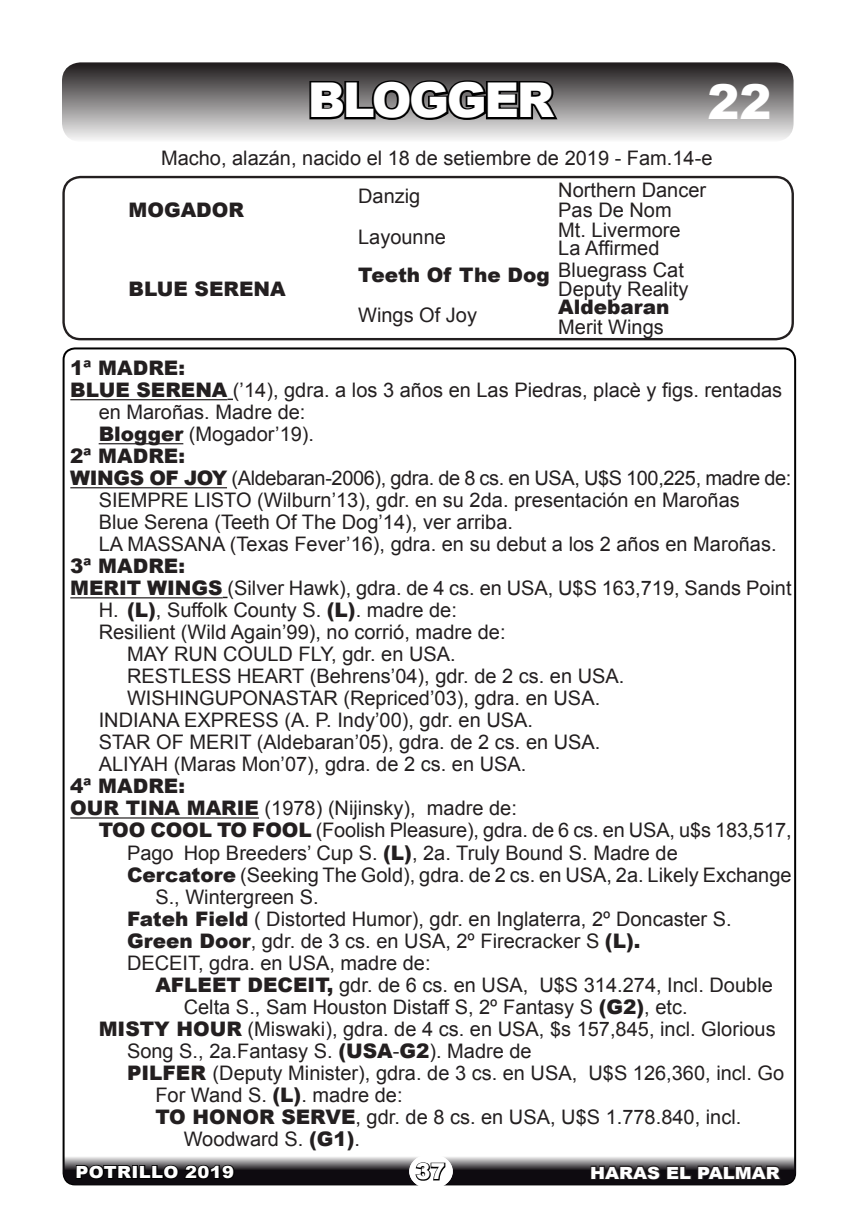
<style>
.page{position:relative;width:862px;height:1231px;background:#fff}
.page>*{position:absolute;margin:0;border:0;box-sizing:border-box;transform-origin:0 0}
.t1{font:900 48px "Arial";letter-spacing:-.05em;color:#fff}
.t2{font:900 22px "Arial";color:#fff}
.t3{font:20px "Arial";color:#231f20}
.t4{font:900 20px "Arial";color:#231f20}
.t5{font:20px "Arial";letter-spacing:-.02em;color:#231f20}
.t6{font:900 16.8px "Arial";color:#fff;scale:1.08 1}
.t7{font:900 16.8px "Arial";letter-spacing:.02em;color:#fff;scale:1.08 1}
.s1{font-weight:900}
</style>
<div class="page">
<div style="left:62px;top:176px;width:732px;height:164px;border:2px solid #231f20;border-radius:17px"></div>
<div style="left:63px;top:64px;width:729px;height:76px;background:linear-gradient(to bottom,#211d1e,#f0f0f0);border-radius:17px"></div>
<div style="left:62px;top:62px;width:731px;height:80px;border:3px solid #231f20;border-radius:17px"></div>
<svg style="left:63px;top:1155px;width:733px;height:29px;background:#575558"></svg>
<svg style="left:783px;top:1155px;width:13px;height:15px"></svg>
<svg style="left:63px;top:1155px;width:19px;height:15px"></svg>
<div style="left:409px;top:1153px;width:44px;height:35px;background:#fff;border-radius:50%"></div>
<svg style="left:415px;top:1162px;width:31px;height:19px"></svg>
<svg style="left:589px;top:1155px;width:194px;height:26px;background:#5d5a5c"></svg>
<svg style="left:75px;top:1162px;width:161px;height:18px;background:#211f22"></svg>
<svg style="left:307px;top:78px;width:254px;height:45px;background:#4a494a"></svg>
<hr style="left:70px;top:399px;width:157px;height:1px;background:#231f20">
<svg style="left:227px;top:398px;width:6px;height:2px"></svg>
<hr style="left:99px;top:443px;width:84px;height:1px;background:#231f20">
<hr style="left:70px;top:487px;width:157px;height:1px;background:#231f20">
<hr style="left:70px;top:597px;width:153px;height:1px;background:#231f20">
<hr style="left:70px;top:817px;width:189px;height:1px;background:#231f20">
<h1 class="t1" style="left:308px;top:65px;width:248px">BLOGGER</h1>
<p class="t3" style="left:161px;top:144px;width:553px">Macho, alazán, nacido el 18 de setiembre de 2019 - Fam.14-e</p>
<h1 class="t1" style="left:707px;top:67px;width:66px">22</h1>
<p class="t4" style="left:128px;top:195px;width:117px">MOGADOR</p>
<p class="t4" style="left:128px;top:274px;width:159px">BLUE SERENA</p>
<p class="t3" style="left:358px;top:182px;width:64px">Danzig</p>
<p class="t3" style="left:358px;top:224px;width:89px">Layounne</p>
<p class="t4" style="left:358px;top:260px;width:193px">Teeth Of The Dog</p>
<p class="t3" style="left:358px;top:302px;width:120px">Wings Of Joy</p>
<p class="t3" style="left:558px;top:177px;width:149px">Northern Dancer</p>
<p class="t3" style="left:558px;top:197px;width:115px">Pas De Nom</p>
<p class="t3" style="left:558px;top:217px;width:124px">Mt. Livermore</p>
<p class="t3" style="left:558px;top:235px;width:103px">La Affirmed</p>
<p class="t3" style="left:558px;top:256px;width:127px">Bluegrass Cat</p>
<p class="t3" style="left:558px;top:275px;width:132px">Deputy Reality</p>
<p class="t4" style="left:558px;top:293px;width:113px">Aldebaran</p>
<p class="t3" style="left:558px;top:313px;width:107px">Merit Wings</p>
<p class="t4" style="left:70px;top:353px;width:116px">1ª MADRE:</p>
<p class="t3" style="left:70px;top:377px;width:713px"><span class="s1">BLUE SERENA</span> (’14), gdra. a los 3 años en Las Piedras, placè y figs. rentadas</p>
<p class="t3" style="left:99px;top:399px;width:208px">en Maroñas. Madre de:</p>
<p class="t3" style="left:99px;top:421px;width:217px"><span class="s1">Blogger</span> (Mogador’19).</p>
<p class="t4" style="left:70px;top:441px;width:116px">2ª MADRE:</p>
<p class="t5" style="left:70px;top:465px;width:722px"><span class="s1">WINGS OF JOY</span> (Aldebaran-2006), gdra. de 8 cs. en USA, U$S 100,225, madre de:</p>
<p class="t3" style="left:99px;top:487px;width:643px">SIEMPRE LISTO (Wilburn’13), gdr. en su 2da. presentación en Maroñas</p>
<p class="t3" style="left:99px;top:509px;width:416px">Blue Serena (Teeth Of The Dog’14), ver arriba.</p>
<p class="t3" style="left:99px;top:531px;width:679px">LA MASSANA (Texas Fever’16), gdra. en su debut a los 2 años en Maroñas.</p>
<p class="t4" style="left:70px;top:551px;width:116px">3ª MADRE:</p>
<p class="t3" style="left:70px;top:575px;width:723px"><span class="s1">MERIT WINGS</span> (Silver Hawk), gdra. de 4 cs. en USA, U$S 163,719, Sands Point</p>
<p class="t3" style="left:99px;top:597px;width:360px">H. <span class="s1">(L)</span>, Suffolk County S. <span class="s1">(L)</span>. madre de:</p>
<p class="t3" style="left:99px;top:619px;width:408px">Resilient (Wild Again’99), no corrió, madre de:</p>
<p class="t3" style="left:127px;top:641px;width:330px">MAY RUN COULD FLY, gdr. en USA.</p>
<p class="t3" style="left:127px;top:663px;width:499px">RESTLESS HEART (Behrens’04), gdr. de 2 cs. en USA.</p>
<p class="t3" style="left:127px;top:685px;width:475px">WISHINGUPONASTAR (Repriced’03), gdra. en USA.</p>
<p class="t3" style="left:99px;top:707px;width:436px">INDIANA EXPRESS (A. P. Indy’00), gdr. en USA.</p>
<p class="t3" style="left:99px;top:729px;width:503px">STAR OF MERIT (Aldebaran’05), gdra. de 2 cs. en USA.</p>
<p class="t3" style="left:99px;top:751px;width:429px">ALIYAH (Maras Mon’07), gdra. de 2 cs. en USA.</p>
<p class="t4" style="left:70px;top:771px;width:116px">4ª MADRE:</p>
<p class="t3" style="left:70px;top:795px;width:448px"><span class="s1">OUR TINA MARIE</span> (1978) (Nijinsky), madre de:</p>
<p class="t3" style="left:99px;top:817px;width:694px"><span class="s1">TOO COOL TO FOOL</span> (Foolish Pleasure), gdra. de 6 cs. en USA, u$s 183,517,</p>
<p class="t3" style="left:127px;top:839px;width:552px">Pago Hop Breeders’ Cup S. <span class="s1">(L)</span>, 2a. Truly Bound S. Madre de</p>
<p class="t3" style="left:127px;top:861px;width:666px"><span class="s1">Cercatore</span> (Seeking The Gold), gdra. de 2 cs. en USA, 2a. Likely Exchange</p>
<p class="t3" style="left:155px;top:883px;width:165px">S., Wintergreen S.</p>
<p class="t3" style="left:127px;top:905px;width:606px"><span class="s1">Fateh Field</span> ( Distorted Humor), gdr. en Inglaterra, 2º Doncaster S.</p>
<p class="t3" style="left:127px;top:927px;width:515px"><span class="s1">Green Door</span>, gdr. de 3 cs. en USA, 2º Firecracker S <span class="s1">(L).</span></p>
<p class="t3" style="left:127px;top:949px;width:305px">DECEIT, gdra. en USA, madre de:</p>
<p class="t3" style="left:155px;top:971px;width:619px"><span class="s1">AFLEET DECEIT,</span> gdr. de 6 cs. en USA, U$S 314.274, Incl. Double</p>
<p class="t3" style="left:184px;top:993px;width:505px">Celta S., Sam Houston Distaff S, 2º Fantasy S <span class="s1">(G2)</span>, etc.</p>
<p class="t3" style="left:99px;top:1015px;width:678px"><span class="s1">MISTY HOUR</span> (Miswaki), gdra. de 4 cs. en USA, $s 157,845, incl. Glorious</p>
<p class="t3" style="left:127px;top:1037px;width:406px">Song S., 2a.Fantasy S. <span class="s1">(USA</span>-<span class="s1">G2</span>). Madre de</p>
<p class="t3" style="left:127px;top:1059px;width:658px"><span class="s1">PILFER</span> (Deputy Minister), gdra. de 3 cs. en USA, U$S 126,360, incl. Go</p>
<p class="t3" style="left:155px;top:1081px;width:249px">For Wand S. <span class="s1">(L)</span>. madre de:</p>
<p class="t3" style="left:155px;top:1103px;width:587px"><span class="s1">TO HONOR SERVE</span>, gdr. de 8 cs. en USA, U$S 1.778.840, incl.</p>
<p class="t3" style="left:184px;top:1125px;width:178px">Woodward S. <span class="s1">(G1)</span>.</p>
<p class="t7" style="left:76px;top:1159px;width:148px">POTRILLO 2019</p>
<p class="t2" style="left:416px;top:1155px;width:31px">37</p>
<p class="t6" style="left:590px;top:1160px;width:177px">HARAS EL PALMAR</p>
</div>
